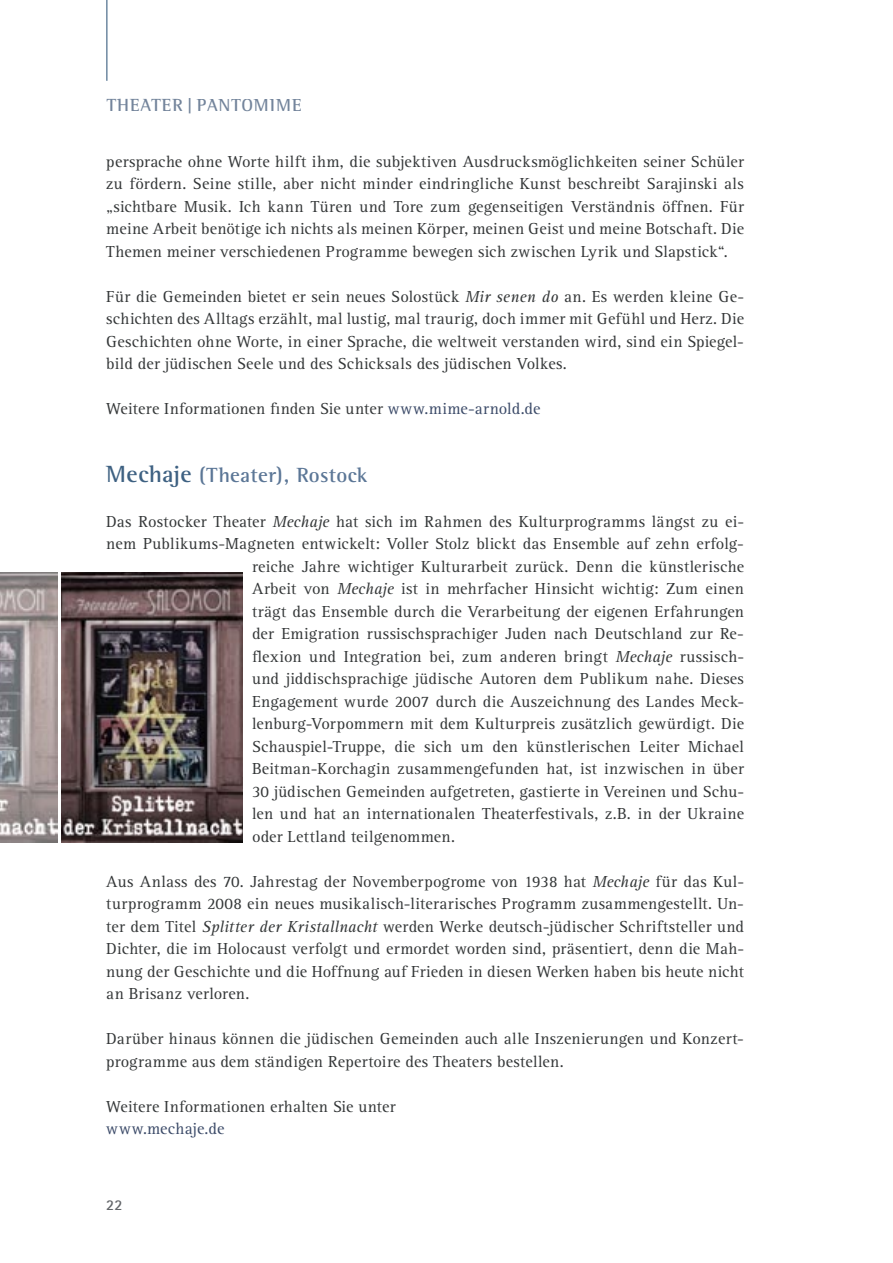
<style>
.page{position:relative;width:893px;height:1263px;background:#fff}
.page>*{position:absolute;margin:0;border:0;box-sizing:border-box;transform-origin:0 0}
.t1{font:700 21px "Rotis Semi Serif";letter-spacing:.015em;color:#5b7696}
.t2{font:700 18px "Rotis Semi Serif";letter-spacing:.05em;color:#73849b}
.t3{font:16.5px/22.5px "Rotis Serif";letter-spacing:.02em;color:#343738;text-align:justify}
.t4{font:16.5px "Rotis Serif";letter-spacing:.01em;color:#3b4a68}
.t5{font:700 15px "Rotis Sans Serif";color:#616468}
.s1{font-style:italic}
.s2{color:#3b4a68}
.s3{font-size:24px;color:#3e6182}
</style>
<div class="page">
<hr style="left:106px;top:0;width:1px;height:81px;background:#3e6182">
<img style="left:0;top:572px;width:57px;height:270px">
<img style="left:61px;top:572px;width:182px;height:270px">
<p class="t2" style="left:107px;top:95px;width:196px">THEATER | PANTOMIME</p>
<p class="t3" style="left:106px;top:150px;width:639px">persprache ohne Worte hilft ihm, die subjektiven Ausdrucksmöglichkeiten seiner Schüler zu fördern. Seine stille, aber nicht minder eindringliche Kunst beschreibt Sarajinski als „sichtbare Musik. Ich kann Türen und Tore zum gegenseitigen Verständnis öffnen. Für meine Arbeit benötige ich nichts als meinen Körper, meinen Geist und meine Botschaft. Die Themen meiner verschiedenen Programme bewegen sich zwischen Lyrik und Slapstick“.</p>
<p class="t3" style="left:106px;top:285px;width:639px">Für die Gemeinden bietet er sein neues Solostück <span class="s1">Mir senen do</span> an. Es werden kleine Ge&shy;schichten des Alltags erzählt, mal lustig, mal traurig, doch immer mit Gefühl und Herz. Die Geschichten ohne Worte, in einer Sprache, die weltweit verstanden wird, sind ein Spiegel&shy;bild der jüdischen Seele und des Schicksals des jüdischen Volkes.</p>
<p class="t3" style="left:106px;top:398px;width:436px">Weitere Informationen finden Sie unter <span class="s2">www.mime-arnold.de</span></p>
<p class="t1" style="left:106px;top:462px;width:263px"><span class="s3">Mechaje</span> (Theater), Rostock</p>
<p class="t3" style="left:106px;top:510px;width:639px">Das Rostocker Theater <span class="s1">Mechaje</span> hat sich im Rahmen des Kulturprogramms längst zu ei-</p>
<p class="t3" style="left:106px;top:533px;width:639px">nem Publikums-Magneten entwickelt: Voller Stolz blickt das Ensemble auf zehn erfolg-</p>
<p class="t3" style="left:252px;top:555px;width:493px">reiche Jahre wichtiger Kulturarbeit zurück. Denn die künstlerische</p>
<p class="t3" style="left:252px;top:578px;width:494px">Arbeit von <span class="s1">Mechaje</span> ist in mehrfacher Hinsicht wichtig: Zum einen</p>
<p class="t3" style="left:252px;top:600px;width:494px">trägt das Ensemble durch die Verarbeitung der eigenen Erfahrungen</p>
<p class="t3" style="left:252px;top:623px;width:493px">der Emigration russischsprachiger Juden nach Deutschland zur Re-</p>
<p class="t3" style="left:252px;top:645px;width:494px">flexion und Integration bei, zum anderen bringt <span class="s1">Mechaje</span> russisch-</p>
<p class="t3" style="left:252px;top:668px;width:494px">und jiddischsprachige jüdische Autoren dem Publikum nahe. Dieses</p>
<p class="t3" style="left:252px;top:690px;width:494px">Engagement wurde 2007 durch die Auszeichnung des Landes Meck-</p>
<p class="t3" style="left:252px;top:713px;width:494px">lenburg-Vorpommern mit dem Kulturpreis zusätzlich gewürdigt. Die</p>
<p class="t3" style="left:252px;top:735px;width:494px">Schauspiel-Truppe, die sich um den künstlerischen Leiter Michael</p>
<p class="t3" style="left:252px;top:758px;width:493px">Beitman-Korchagin zusammengefunden hat, ist inzwischen in über</p>
<p class="t3" style="left:252px;top:780px;width:494px">30 jüdischen Gemeinden aufgetreten, gastierte in Vereinen und Schu-</p>
<p class="t3" style="left:252px;top:803px;width:494px">len und hat an internationalen Theaterfestivals, z.B. in der Ukraine</p>
<p class="t3" style="left:252px;top:825px;width:204px">oder Lettland teilgenommen.</p>
<p class="t3" style="left:106px;top:870px;width:639px">Aus Anlass des 70. Jahrestag der Novemberpogrome von 1938 hat <span class="s1">Mechaje</span> für das Kul&shy;turprogramm 2008 ein neues musikalisch-literarisches Programm zusammengestellt. Un&shy;ter dem Titel <span class="s1">Splitter der Kristallnacht</span> werden Werke deutsch-jüdischer Schriftsteller und Dichter, die im Holocaust verfolgt und ermordet worden sind, präsentiert, denn die Mah&shy;nung der Geschichte und die Hoffnung auf Frieden in diesen Werken haben bis heute nicht an Brisanz verloren.</p>
<p class="t3" style="left:106px;top:1028px;width:639px">Darüber hinaus können die jüdischen Gemeinden auch alle Inszenierungen und Konzert&shy;programme aus dem ständigen Repertoire des Theaters bestellen.</p>
<p class="t3" style="left:106px;top:1095px;width:291px">Weitere Informationen erhalten Sie unter</p>
<p class="t4" style="left:106px;top:1119px;width:120px">www.mechaje.de</p>
<p class="t5" style="left:106px;top:1195px;width:18px">22</p>
</div>
